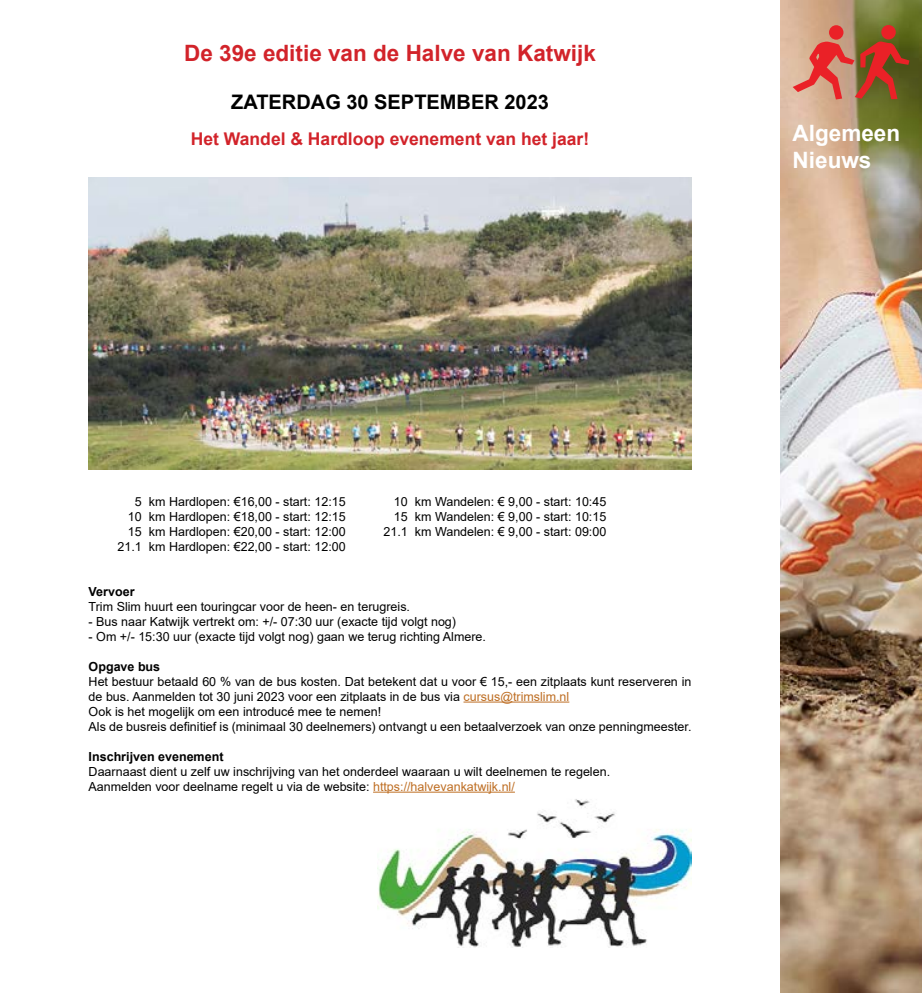
<style>
.page{position:relative;width:922px;height:993px;background:#fff}
.page>*{position:absolute;margin:0;border:0;box-sizing:border-box;transform-origin:0 0}
.t1{font:700 22.5px "Arial";color:#d2232a}
.t2{font:700 22.5px/27px "Arial";color:#fff}
.t3{font:700 20px "Arial";color:#000}
.t4{font:700 17.5px "Arial";color:#d2232a}
.t5{font:12.5px/15px "Arial";color:#000}
.t6{font:700 12.5px "Arial";color:#000}
.s1{color:#be6e23}
</style>
<div class="page">
<img style="left:377px;top:792px;width:314px;height:155px">
<img style="left:780px;top:0;width:141px;height:992px">
<svg style="left:792px;top:25px;width:117px;height:74px;background:#b56a4d"></svg>
<hr style="left:463px;top:701px;width:106px;height:1px;background:#be6e23">
<hr style="left:373px;top:791px;width:142px;height:1px;background:#be6e23">
<img style="left:89px;top:178px;width:602px;height:291px">
<h1 class="t1" style="left:184px;top:38px;width:413px">De 39e editie van de Halve van Katwijk</h1>
<h2 class="t3" style="left:231px;top:88px;width:319px">ZATERDAG 30 SEPTEMBER 2023</h2>
<h3 class="t4" style="left:191px;top:127px;width:400px">Het Wandel &amp; Hardloop evenement van het jaar!</h3>
<h1 class="t2" style="left:792px;top:120px;width:109px">Algemeen<br>Nieuws</h1>
<p class="t5" style="left:135px;top:493px;width:212px">5 km Hardlopen: €16,00 - start: 12:15</p>
<p class="t5" style="left:394px;top:493px;width:214px">10 km Wandelen: € 9,00 - start: 10:45</p>
<p class="t5" style="left:128px;top:508px;width:219px">10 km Hardlopen: €18,00 - start: 12:15</p>
<p class="t5" style="left:394px;top:508px;width:214px">15 km Wandelen: € 9,00 - start: 10:15</p>
<p class="t5" style="left:128px;top:523px;width:219px">15 km Hardlopen: €20,00 - start: 12:00</p>
<p class="t5" style="left:383px;top:523px;width:224px">21.1 km Wandelen: € 9,00 - start: 09:00</p>
<p class="t5" style="left:117px;top:538px;width:230px">21.1 km Hardlopen: €22,00 - start: 12:00</p>
<p class="t6" style="left:89px;top:582px;width:47px">Vervoer</p>
<p class="t5" style="left:89px;top:598px;width:323px">Trim Slim huurt een touringcar voor de heen- en terugreis.</p>
<p class="t5" style="left:89px;top:613px;width:369px">- Bus naar Katwijk vertrekt om: +/- 07:30 uur (exacte tijd volgt nog)</p>
<p class="t5" style="left:89px;top:628px;width:399px">- Om +/- 15:30 uur (exacte tijd volgt nog) gaan we terug richting Almere.</p>
<p class="t6" style="left:89px;top:657px;width:73px">Opgave bus</p>
<p class="t5" style="left:89px;top:673px;width:604px">Het bestuur betaald 60 % van de bus kosten. Dat betekent dat u voor € 15,- een zitplaats kunt reserveren in de bus. Aanmelden tot 30 juni 2023 voor een zitplaats in de bus via <span class="s1">cursus@trimslim.nl<br></span>Ook is het mogelijk om een introducé mee te nemen!<br>Als de busreis definitief is (minimaal 30 deelnemers) ontvangt u een betaalverzoek van onze penningmeester.</p>
<p class="t6" style="left:89px;top:747px;width:136px">Inschrijven evenement</p>
<p class="t5" style="left:89px;top:763px;width:523px">Daarnaast dient u zelf uw inschrijving van het onderdeel waaraan u wilt deelnemen te regelen.<br>Aanmelden voor deelname regelt u via de website: <span class="s1">https://halvevankatwijk.nl/</span></p>
</div>
